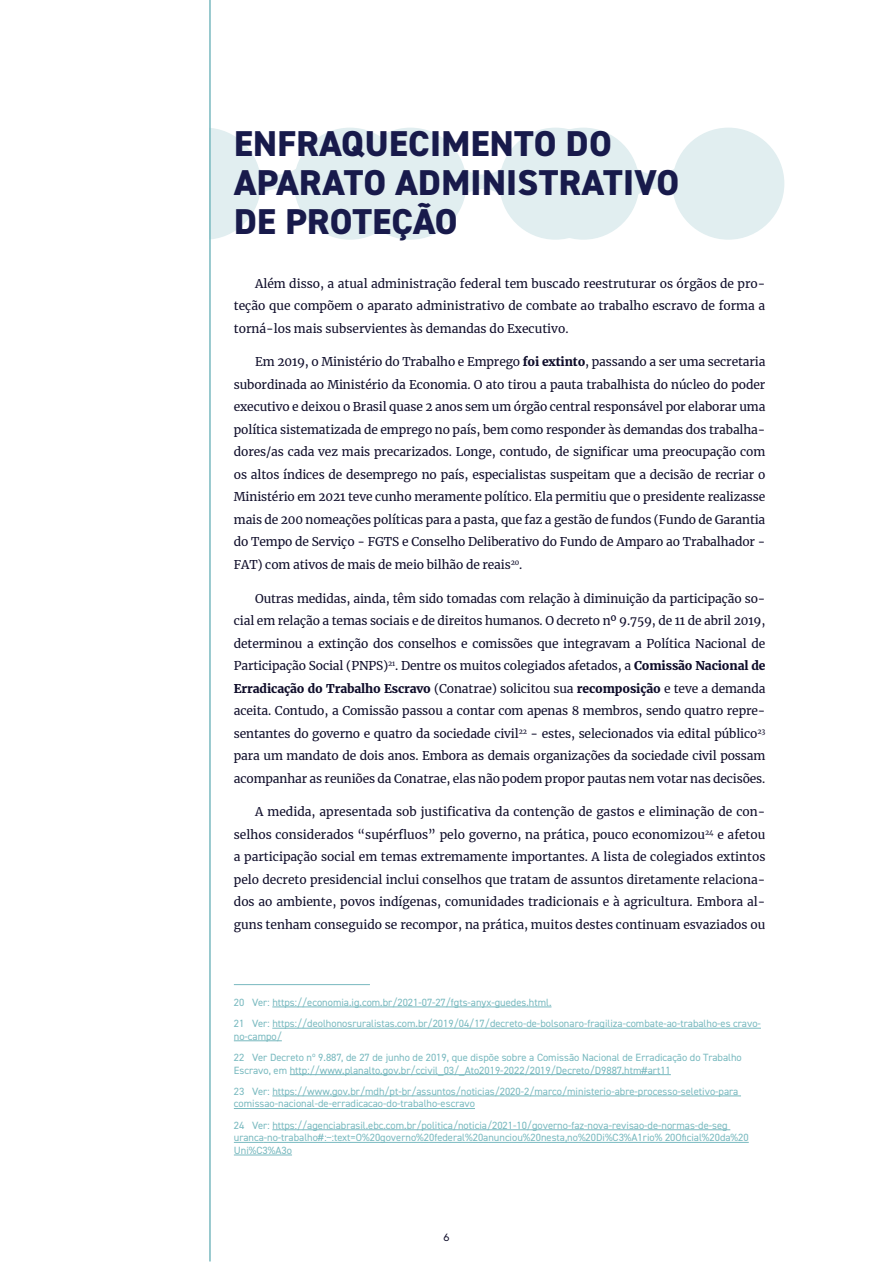
<style>
.page{position:relative;width:893px;height:1263px;background:#fff}
.page>*{position:absolute;margin:0;border:0;box-sizing:border-box;transform-origin:0 0}
.linha_fina{font:800 36px/39px "DIN2014";letter-spacing:.01em;color:#181a4b}
.texto{font:12px/22.5px "Merriweather";letter-spacing:-.005em;color:#0f0d2a;text-align:justify}
.linha_fina-2{font:10.5px/12.6px "DIN2014";color:#78b9bf}
.t1{font:10.5px "Mark Pro";color:#0f0d2a}
.s1{font-weight:900}
</style>
<div class="page">
<div style="left:149px;top:128px;width:112px;height:112px;background:#e1eef0;border-radius:50%"></div>
<div style="left:294px;top:128px;width:112px;height:112px;background:#e1eef0;border-radius:50%"></div>
<svg style="left:258px;top:167px;width:38px;height:30px"></svg>
<div style="left:527px;top:128px;width:112px;height:112px;background:#e1eef0;border-radius:50%"></div>
<div style="left:672px;top:128px;width:112px;height:112px;background:#e1eef0;border-radius:50%"></div>
<svg style="left:636px;top:166px;width:39px;height:32px"></svg>
<div style="left:354px;top:128px;width:112px;height:112px;background:#e1eef0;border-radius:50%"></div>
<div style="left:499px;top:128px;width:112px;height:112px;background:#e1eef0;border-radius:50%"></div>
<svg style="left:463px;top:166px;width:39px;height:32px"></svg>
<div style="left:125px;top:85px;width:83px;height:180px;background:#fff"></div>
<hr style="left:209px;top:0;width:2px;height:1261px;background:#78b9bf">
<hr style="left:234px;top:984px;width:136px;height:1px;background:#78b9bf">
<hr style="left:272px;top:1007px;width:279px;height:1px;background:#78b9bf">
<hr style="left:272px;top:1028px;width:489px;height:1px;background:#78b9bf">
<hr style="left:234px;top:1040px;width:48px;height:1px;background:#78b9bf">
<hr style="left:290px;top:1074px;width:381px;height:1px;background:#78b9bf">
<hr style="left:272px;top:1096px;width:469px;height:1px;background:#78b9bf">
<hr style="left:234px;top:1108px;width:241px;height:1px;background:#78b9bf">
<hr style="left:272px;top:1129px;width:458px;height:1px;background:#78b9bf">
<hr style="left:234px;top:1142px;width:30px;height:1px;background:#78b9bf">
<hr style="left:264px;top:1142px;width:485px;height:1px;background:#78b9bf">
<hr style="left:234px;top:1155px;width:58px;height:1px;background:#78b9bf">
<p class="linha_fina" style="left:234px;top:124px;width:447px">ENFRAQUECIMENTO DO<br>APARATO ADMINISTRATIVO<br>DE PROTEÇÃO</p>
<p class="texto" style="left:234px;top:272px;width:533px;text-indent:21px">Além disso, a atual administração federal tem buscado reestruturar os órgãos de pro&shy;teção que compõem o aparato administrativo de combate ao trabalho escravo de forma a torná-los mais subservientes às demandas do Executivo.</p>
<p class="texto" style="left:234px;top:350px;width:533px;text-indent:21px">Em 2019, o Ministério do Trabalho e Emprego <span class="s1">foi extinto</span>, passando a ser uma secretaria subordinada ao Ministério da Economia. O ato tirou a pauta trabalhista do núcleo do poder executivo e deixou o Brasil quase 2 anos sem um órgão central responsável por elaborar uma política sistematizada de emprego no país, bem como responder às demandas dos trabalha&shy;dores/as cada vez mais precarizados. Longe, contudo, de significar uma preocupação com os altos índices de desemprego no país, especialistas suspeitam que a decisão de recriar o Ministério em 2021 teve cunho meramente político. Ela permitiu que o presidente realizasse mais de 200 nomeações políticas para a pasta, que faz a gestão de fundos (Fundo de Garantia do Tempo de Serviço - FGTS e Conselho Deliberativo do Fundo de Amparo ao Trabalhador - FAT) com ativos de mais de meio bilhão de reais<sup>20</sup>.</p>
<p class="texto" style="left:234px;top:587px;width:533px;text-indent:21px">Outras medidas, ainda, têm sido tomadas com relação à diminuição da participação so&shy;cial em relação a temas sociais e de direitos humanos. O decreto nº 9.759, de 11 de abril 2019, determinou a extinção dos conselhos e comissões que integravam a Política Nacional de Participação Social (PNPS)<sup>21</sup>. Dentre os muitos colegiados afetados, a <span class="s1">Comissão Nacional de Erradicação do Trabalho Escravo</span> (Conatrae) solicitou sua <span class="s1">recomposição</span> e teve a demanda aceita. Contudo, a Comissão passou a contar com apenas 8 membros, sendo quatro repre&shy;sentantes do governo e quatro da sociedade civil<sup>22</sup> - estes, selecionados via edital público<sup>23 </sup>para um mandato de dois anos. Embora as demais organizações da sociedade civil possam acompanhar as reuniões da Conatrae, elas não podem propor pautas nem votar nas decisões.</p>
<p class="texto" style="left:234px;top:800px;width:533px;text-indent:21px">A medida, apresentada sob justificativa da contenção de gastos e eliminação de con&shy;selhos considerados “supérfluos” pelo governo, na prática, pouco economizou<sup>24</sup> e afetou a participação social em temas extremamente importantes. A lista de colegiados extintos pelo decreto presidencial inclui conselhos que tratam de assuntos diretamente relaciona&shy;dos ao ambiente, povos indígenas, comunidades tradicionais e à agricultura. Embora al&shy;guns tenham conseguido se recompor, na prática, muitos destes continuam esvaziados ou</p>
<p class="linha_fina-2" style="left:234px;top:996px;width:319px">20 Ver: https://economia.ig.com.br/2021-07-27/fgts-anyx-guedes.html.</p>
<p class="linha_fina-2" style="left:234px;top:1017px;width:529px">21 Ver: https://deolhonosruralistas.com.br/2019/04/17/decreto-de-bolsonaro-fragiliza-combate-ao-trabalho-es cravo&shy;no-campo/</p>
<p class="linha_fina-2" style="left:234px;top:1051px;width:509px">22 Ver Decreto nº 9.887, de 27 de junho de 2019, que dispõe sobre a Comissão Nacional de Erradicação do Trabalho<br>Escravo, em http://www.planalto.gov.br/ccivil_03/_Ato2019-2022/2019/Decreto/D9887.htm#art11</p>
<p class="linha_fina-2" style="left:234px;top:1085px;width:506px">23 Ver: https://www.gov.br/mdh/pt-br/assuntos/noticias/2020-2/marco/ministerio-abre-processo-seletivo-para comissao-nacional-de-erradicacao-do-trabalho-escravo</p>
<p class="linha_fina-2" style="left:234px;top:1118px;width:516px">24 Ver: https://agenciabrasil.ebc.com.br/politica/noticia/2021-10/governo-faz-nova-revisao-de-normas-de-seg uranca-no-trabalho#:~:text=O%20governo%20federal%20anunciou%20nesta,no%20Di%C3%A1rio% 20Oficial%20da%20<br>Uni%C3%A3o</p>
<p class="t1" style="left:443px;top:1229px;width:8px">6</p>
</div>
